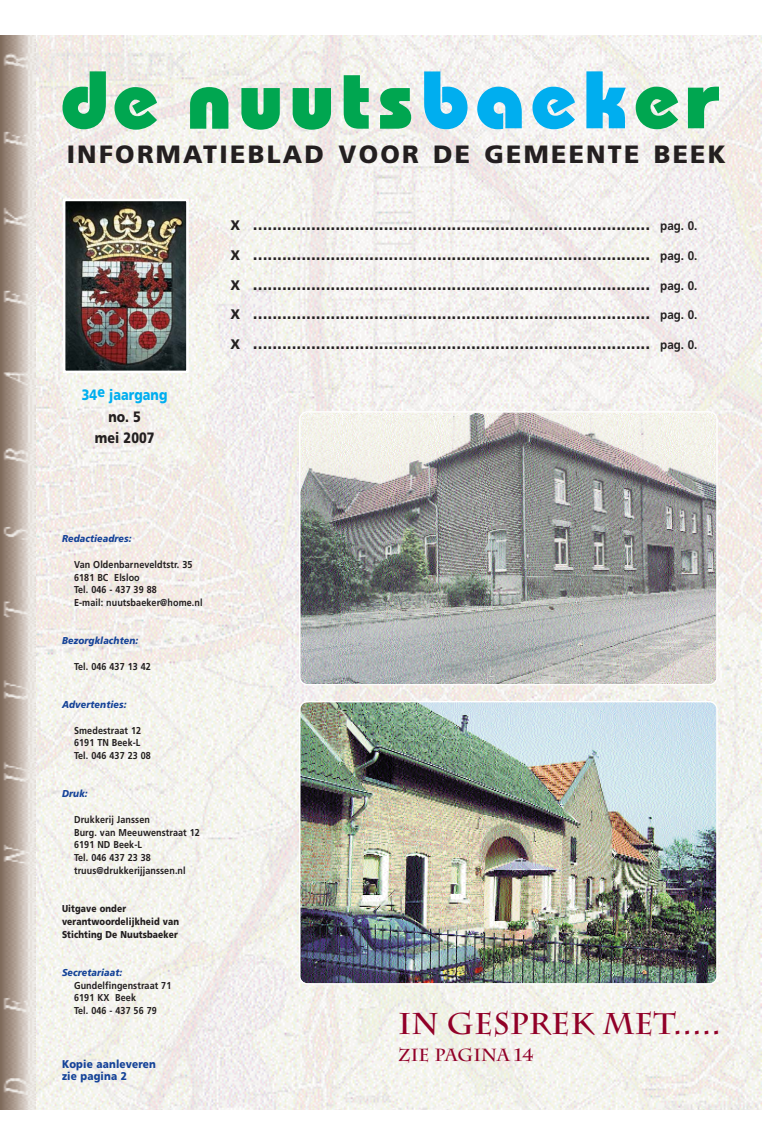
<style>
.page{position:relative;width:762px;height:1145px;background:#fff}
.page>*{position:absolute;margin:0;border:0;box-sizing:border-box;transform-origin:0 0}
.t1{font:700 30px "Charlemagne";color:#910028}
.t2{font:900 25px "Frutiger";letter-spacing:.09em;color:#231f20}
.t3{font:700 18.75px/29.6px "Frutiger";color:#231f20;text-align:justify;scale:.93 1}
.t4{font:700 17.5px "Charlemagne";color:#910028}
.t5{font:900 15px "Frutiger";color:#00aeef;scale:.84 1}
.t6{font:900 15px/21.2px "Frutiger";color:#231f20;text-align:center;scale:.84 1}
.t7{font:900 11.25px/12.8px "Frutiger";letter-spacing:.01em;color:#154398;scale:.9 1}
.t8{font:700 10px/12.8px "Frutiger";letter-spacing:.01em;color:#231f20;scale:.9 1}
.t9{font:italic 900 10px "Frutiger";letter-spacing:.01em;color:#154398;scale:.9 1}
.t10{font:900 10px/12.8px "Frutiger";letter-spacing:.01em;color:#231f20;scale:.85 1}
.s1{font-size:12.5px}
</style>
<div class="page">
<img style="left:0;top:35px;width:762px;height:1074px">
<svg style="left:62px;top:71px;width:44px;height:58px;background:#53be84"></svg>
<svg style="left:114px;top:87px;width:43px;height:43px;background:#4dbc80"></svg>
<svg style="left:190px;top:87px;width:38px;height:42px;background:#2cb36c"></svg>
<svg style="left:241px;top:88px;width:39px;height:42px;background:#2fb36d"></svg>
<svg style="left:293px;top:88px;width:38px;height:42px;background:#2bb26b"></svg>
<svg style="left:344px;top:75px;width:25px;height:54px"></svg>
<svg style="left:380px;top:88px;width:31px;height:41px"></svg>
<svg style="left:424px;top:71px;width:43px;height:58px;background:#50c3ee"></svg>
<svg style="left:477px;top:87px;width:45px;height:42px;background:#3bbeef"></svg>
<svg style="left:532px;top:87px;width:43px;height:42px;background:#49c2ee"></svg>
<svg style="left:586px;top:71px;width:40px;height:57px"></svg>
<svg style="left:636px;top:87px;width:42px;height:42px;background:#46bb7d"></svg>
<svg style="left:688px;top:87px;width:31px;height:41px"></svg>
<img style="left:66px;top:202px;width:120px;height:168px">
<div style="left:63px;top:199px;width:126px;height:174px;border:2px solid #fff"></div>
<img style="left:299px;top:411px;width:419px;height:274px">
<img style="left:299px;top:701px;width:419px;height:283px">
<h2 class="t2" style="left:67px;top:144px;width:661px">INFORMATIEBLAD VOOR DE GEMEENTE BEEK</h2>
<p class="t5" style="left:82px;top:389px;width:103px">34e jaargang</p>
<p class="t6" style="left:95px;top:407px;width:72px">no. 5 mei 2007</p>
<p class="t3" style="left:230px;top:210px;width:504px">x .................................................................................. <span class="s1">pag. 0. </span>x .................................................................................. <span class="s1">pag. 0. </span>x .................................................................................. <span class="s1">pag. 0. </span>x .................................................................................. <span class="s1">pag. 0. </span>x .................................................................................. <span class="s1">pag. 0.</span></p>
<p class="t9" style="left:62px;top:535px;width:79px">Redactieadres:</p>
<p class="t8" style="left:74px;top:558px;width:144px">Van Oldenbarneveldtstr. 35<br>6181 BC Elsloo<br>Tel. 046 - 437 39 88<br>E-mail: nuutsbaeker@home.nl</p>
<p class="t9" style="left:62px;top:637px;width:86px">Bezorgklachten:</p>
<p class="t8" style="left:74px;top:660px;width:87px">Tel. 046 437 13 42</p>
<p class="t9" style="left:62px;top:700px;width:73px">Advertenties:</p>
<p class="t8" style="left:74px;top:724px;width:87px">Smedestraat 12<br>6191 TN Beek-L<br>Tel. 046 437 23 08</p>
<p class="t9" style="left:62px;top:790px;width:30px">Druk:</p>
<p class="t8" style="left:74px;top:813px;width:141px">Drukkerij Janssen<br>Burg. van Meeuwenstraat 12<br>6191 ND Beek-L<br>Tel. 046 437 23 38 truus@drukkerijjanssen.nl</p>
<p class="t10" style="left:62px;top:903px;width:139px">Uitgave onder verantwoordelijkheid van<br>Stichting De Nuutsbaeker</p>
<p class="t9" style="left:62px;top:968px;width:69px">Secretariaat:</p>
<p class="t8" style="left:74px;top:979px;width:110px">Gundelfingenstraat 71<br>6191 KX Beek<br>Tel. 046 - 437 56 79</p>
<p class="t7" style="left:62px;top:1058px;width:106px">Kopie aanleveren zie pagina 2</p>
<h1 class="t1" style="left:398px;top:1005px;width:324px">IN GESPREK MET.....</h1>
<p class="t4" style="left:398px;top:1044px;width:137px">ZIE PAGINA 14</p>
</div>
